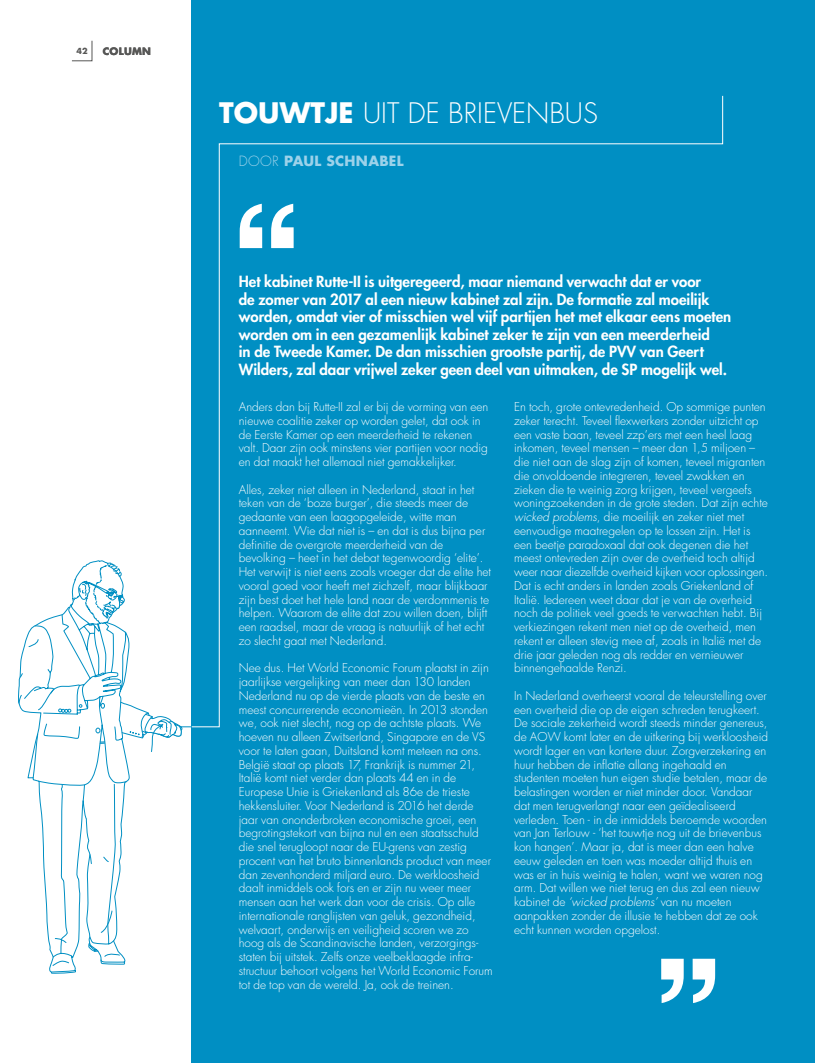
<style>
.page{position:relative;width:815px;height:1063px;background:#fff}
.page>*{position:absolute;margin:0;border:0;box-sizing:border-box;transform-origin:0 0}
.t1{font:300 27.5px "Futura Std";color:#fff}
.t2{font:800 15px/17.5px "Futura Std";color:#fff}
.t3{font:700 13.75px "Futura Std";letter-spacing:.02em;color:#9cd2ea}
.t4{font:300 11.88px/13.8px "Futura Std";color:#fff}
.t5{font:700 10px "Futura Std";letter-spacing:.025em;color:#575756}
.t6{font:700 8.12px "Futura Std";color:#575756}
.s1{font-weight:700}
.s2{font-weight:300}
.s3{font-style:italic}
</style>
<div class="page">
<div style="left:192px;top:0;width:623px;height:1063px;background:#008fc3"></div>
<hr style="left:161px;top:726px;width:61px;height:1px;background:#008fc3">
<svg style="left:19px;top:563px;width:164px;height:410px"></svg>
<svg style="left:72px;top:40px;width:21px;height:21px"></svg>
<svg style="left:661px;top:959px;width:54px;height:44px"></svg>
<svg style="left:191px;top:95px;width:532px;height:632px"></svg>
<p class="t6" style="left:77px;top:46px;width:13px">42</p>
<p class="t5" style="left:103px;top:45px;width:50px">COLUMN</p>
<h1 class="t1" style="left:219px;top:96px;width:380px"><span class="s1">TOUWTJE</span> UIT DE BRIEVENBUS</h1>
<p class="t3" style="left:239px;top:152px;width:166px"><span class="s2">DOOR</span> PAUL SCHNABEL</p>
<p class="t2" style="left:239px;top:273px;width:494px">Het kabinet Rutte-II is uitgeregeerd, maar niemand verwacht dat er voor<br>de zomer van 2017 al een nieuw kabinet zal zijn. De formatie zal moeilijk worden, omdat vier of misschien wel vijf partijen het met elkaar eens moeten worden om in een gezamenlijk kabinet zeker te zijn van een meerderheid<br>in de Tweede Kamer. De dan misschien grootste partij, de PVV van Geert Wilders, zal daar vrijwel zeker geen deel van uitmaken, de SP mogelijk wel.</p>
<p class="t4" style="left:239px;top:400px;width:251px">Anders dan bij Rutte-II zal er bij de vorming van een nieuwe coalitie zeker op worden gelet, dat ook in de Eerste Kamer op een meerderheid te rekenen valt. Daar zijn ook minstens vier partijen voor nodig en dat maakt het allemaal niet gemakkelijker.</p>
<p class="t4" style="left:239px;top:483px;width:254px">Alles, zeker niet alleen in Nederland, staat in het teken van de ‘boze burger’, die steeds meer de gedaante van een laagopgeleide, witte man aanneemt. Wie dat niet is – en dat is dus bijna per definitie de overgrote meerderheid van de bevolking – heet in het debat tegenwoordig ‘elite’.<br>Het verwijt is niet eens zoals vroeger dat de elite het vooral goed voor heeft met zichzelf, maar blijkbaar zijn best doet het hele land naar de verdommenis te helpen. Waarom de elite dat zou willen doen, blijft een raadsel, maar de vraag is natuurlijk of het echt zo slecht gaat met Nederland.</p>
<p class="t4" style="left:239px;top:661px;width:256px">Nee dus. Het World Economic Forum plaatst in zijn jaarlijkse vergelijking van meer dan 130 landen Nederland nu op de vierde plaats van de beste en meest concurrerende economieën. In 2013 stonden we, ook niet slecht, nog op de achtste plaats. We hoeven nu alleen Zwitserland, Singapore en de VS voor te laten gaan, Duitsland komt meteen na ons.<br>België staat op plaats 17, Frankrijk is nummer 21, Italië komt niet verder dan plaats 44 en in de Europese Unie is Griekenland als 86e de trieste hekkensluiter. Voor Nederland is 2016 het derde jaar van ononderbroken economische groei, een begrotingstekort van bijna nul en een staatsschuld die snel terugloopt naar de EU-grens van zestig procent van het bruto binnenlands product van meer dan zevenhonderd miljard euro. De werkloosheid daalt inmiddels ook fors en er zijn nu weer meer mensen aan het werk dan voor de crisis. Op alle internationale ranglijsten van geluk, gezondheid, welvaart, onderwijs en veiligheid scoren we zo hoog als de Scandinavische landen, verzorgings&shy;staten bij uitstek. Zelfs onze veelbeklaagde infra&shy;structuur behoort volgens het World Economic Forum tot de top van de wereld. Ja, ook de treinen.</p>
<p class="t4" style="left:514px;top:400px;width:256px">En toch, grote ontevredenheid. Op sommige punten zeker terecht. Teveel flexwerkers zonder uitzicht op een vaste baan, teveel zzp’ers met een heel laag inkomen, teveel mensen – meer dan 1,5 miljoen – die niet aan de slag zijn of komen, teveel migranten die onvoldoende integreren, teveel zwakken en zieken die te weinig zorg krijgen, teveel vergeefs woningzoekenden in de grote steden. Dat zijn echte <span class="s3">wicked problems</span>, die moeilijk en zeker niet met eenvoudige maatregelen op te lossen zijn. Het is een beetje paradoxaal dat ook degenen die het meest ontevreden zijn over de overheid toch altijd weer naar diezelfde overheid kijken voor oplossingen.<br>Dat is echt anders in landen zoals Griekenland of Italië. Iedereen weet daar dat je van de overheid noch de politiek veel goeds te verwachten hebt. Bij verkiezingen rekent men niet op de overheid, men rekent er alleen stevig mee af, zoals in Italië met de drie jaar geleden nog als redder en vernieuwer binnengehaalde Renzi.</p>
<p class="t4" style="left:514px;top:689px;width:256px">In Nederland overheerst vooral de teleurstelling over een overheid die op de eigen schreden terugkeert.<br>De sociale zekerheid wordt steeds minder genereus, de AOW komt later en de uitkering bij werkloosheid wordt lager en van kortere duur. Zorgverzekering en huur hebben de inflatie allang ingehaald en studenten moeten hun eigen studie betalen, maar de belastingen worden er niet minder door. Vandaar dat men terugverlangt naar een geïdealiseerd verleden. Toen - in de inmiddels beroemde woorden van Jan Terlouw - ‘het touwtje nog uit de brievenbus kon hangen’. Maar ja, dat is meer dan een halve eeuw geleden en toen was moeder altijd thuis en was er in huis weinig te halen, want we waren nog arm. Dat willen we niet terug en dus zal een nieuw kabinet de <span class="s3">‘wicked problems’</span> van nu moeten aanpakken zonder de illusie te hebben dat ze ook echt kunnen worden opgelost.</p>
</div>
